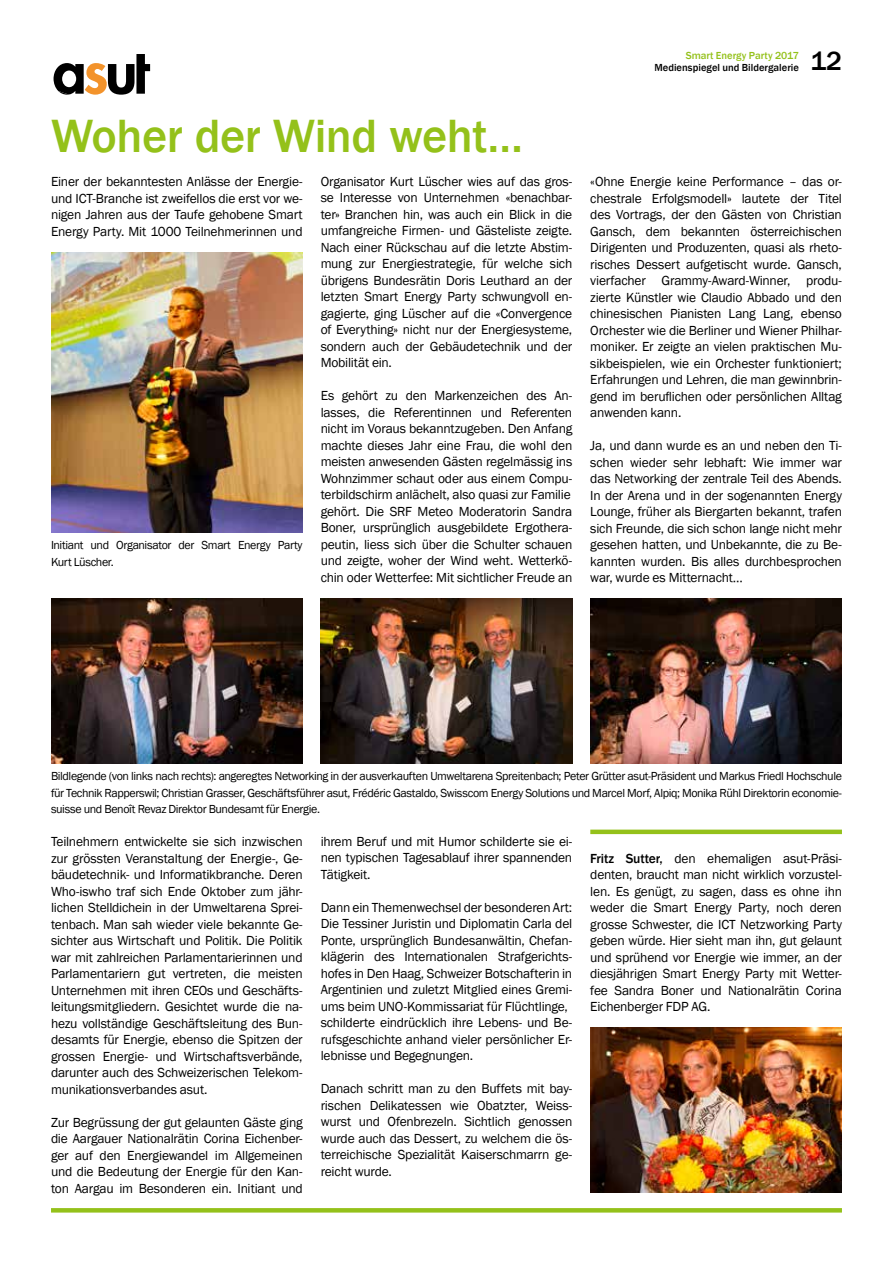
<style>
.page{position:relative;width:893px;height:1263px;background:#fff}
.page>*{position:absolute;margin:0;border:0;box-sizing:border-box;transform-origin:0 0}
.t1{font:500 48px "Franklin Gothic";letter-spacing:-.01em;color:#94c11a}
.t2{font:500 27px "Franklin Gothic";color:#000}
.t3{font:13.5px/16.5px "Franklin Gothic";letter-spacing:-.015em;color:#000;text-align:justify}
.t4{font:12px/16.5px "Franklin Gothic";letter-spacing:-.03em;color:#000;text-align:justify}
.t5{font:500 10.5px "Franklin Gothic";letter-spacing:.005em;color:#000}
.t6{font:500 10.5px "Franklin Gothic";color:#94c11a}
.s1{font-weight:500}
</style>
<div class="page">
<svg style="left:54px;top:54px;width:96px;height:41px"></svg>
<img style="left:51px;top:252px;width:252px;height:280px">
<img style="left:51px;top:599px;width:252px;height:165px">
<img style="left:321px;top:599px;width:251px;height:165px">
<img style="left:590px;top:599px;width:252px;height:165px">
<img style="left:590px;top:1028px;width:252px;height:165px">
<svg style="left:51px;top:1208px;width:791px;height:4px;background:#96c21f"></svg>
<hr style="left:590px;top:830px;width:252px;height:4px;background:#94c11a">
<p class="t6" style="left:686px;top:49px;width:115px">Smart Energy Party 2017</p>
<p class="t5" style="left:654px;top:61px;width:146px">Medienspiegel und Bildergalerie</p>
<h2 class="t2" style="left:810px;top:44px;width:33px">12</h2>
<h1 class="t1" style="left:51px;top:106px;width:474px">Woher der Wind weht…</h1>
<p class="t3" style="left:51px;top:174px;width:253px">Einer der bekanntesten Anlässe der Energie&shy;und ICT-Branche ist zweifellos die erst vor we&shy;nigen Jahren aus der Taufe gehobene Smart Energy Party. Mit 1000 Teilnehmerinnen und</p>
<p class="t3" style="left:321px;top:173px;width:253px">Organisator Kurt Lüscher wies auf das gros&shy;se Interesse von Unternehmen «benachbar&shy;ter» Branchen hin, was auch ein Blick in die umfangreiche Firmen- und Gästeliste zeigte.<br>Nach einer Rückschau auf die letzte Abstim&shy;mung zur Energiestrategie, für welche sich übrigens Bundesrätin Doris Leuthard an der letzten Smart Energy Party schwungvoll en&shy;gagierte, ging Lüscher auf die «Convergence of Everything» nicht nur der Energiesysteme, sondern auch der Gebäudetechnik und der Mobilität ein.</p>
<p class="t3" style="left:321px;top:388px;width:253px;text-align:left">Es gehört zu den Markenzeichen des An&shy;lasses, die Referentinnen und Referenten nicht im Voraus bekanntzugeben. Den Anfang machte dieses Jahr eine Frau, die wohl den meisten anwesenden Gästen regelmässig ins Wohnzimmer schaut oder aus einem Compu&shy;terbildschirm anlächelt, also quasi zur Familie gehört. Die SRF Meteo Moderatorin Sandra Boner, ursprünglich ausgebildete Ergothera&shy;peutin, liess sich über die Schulter schauen und zeigte, woher der Wind weht. Wetterkö&shy;chin oder Wetterfee: Mit sichtlicher Freude an</p>
<p class="t4" style="left:51px;top:537px;width:253px">Initiant und Organisator der Smart Energy Party<br>Kurt Lüscher.</p>
<p class="t3" style="left:590px;top:174px;width:253px">«Ohne Energie keine Performance – das or&shy;chestrale Erfolgsmodell» lautete der Titel des Vortrags, der den Gästen von Christian Gansch, dem bekannten österreichischen Dirigenten und Produzenten, quasi als rheto&shy;risches Dessert aufgetischt wurde. Gansch, vierfacher Grammy-Award-Winner, produ&shy;zierte Künstler wie Claudio Abbado und den chinesischen Pianisten Lang Lang, ebenso Orchester wie die Berliner und Wiener Philhar&shy;moniker. Er zeigte an vielen praktischen Mu&shy;sikbeispielen, wie ein Orchester funktioniert; Erfahrungen und Lehren, die man gewinnbrin&shy;gend im beruflichen oder persönlichen Alltag anwenden kann.</p>
<p class="t3" style="left:590px;top:437px;width:253px">Ja, und dann wurde es an und neben den Ti&shy;schen wieder sehr lebhaft: Wie immer war das Networking der zentrale Teil des Abends.<br>In der Arena und in der sogenannten Energy Lounge, früher als Biergarten bekannt, trafen sich Freunde, die sich schon lange nicht mehr gesehen hatten, und Unbekannte, die zu Be&shy;kannten wurden. Bis alles durchbesprochen war, wurde es Mitternacht…</p>
<p class="t4" style="left:51px;top:768px;width:792px">Bildlegende (von links nach rechts): angeregtes Networking in der ausverkauften Umweltarena Spreitenbach; Peter Grütter asut-Präsident und Markus Friedl Hochschule für Technik Rapperswil; Christian Grasser, Geschäftsführer asut, Frédéric Gastaldo, Swisscom Energy Solutions und Marcel Morf, Alpiq; Monika Rühl Direktorin economie&shy;suisse und Benoît Revaz Direktor Bundesamt für Energie.</p>
<p class="t3" style="left:590px;top:850px;width:253px"><span class="s1">Fritz Sutter,</span> den ehemaligen asut-Präsi&shy;denten, braucht man nicht wirklich vorzustel&shy;len. Es genügt, zu sagen, dass es ohne ihn weder die Smart Energy Party, noch deren grosse Schwester, die ICT Netzworking Party geben würde. Hier sieht man ihn, gut gelaunt und sprühend vor Energie wie immer, an der diesjährigen Smart Energy Party mit Wetter&shy;fee Sandra Boner und Nationalrätin Corina Eichenberger FDP AG.</p>
<p class="t3" style="left:321px;top:833px;width:253px">ihrem Beruf und mit Humor schilderte sie ei&shy;nen typischen Tagesablauf ihrer spannenden Tätigkeit.</p>
<p class="t3" style="left:321px;top:899px;width:253px;text-align:left">Dann ein Themenwechsel der besonderen Art:<br>Die Tessiner Juristin und Diplomatin Carla del Ponte, ursprünglich Bundesanwältin, Chefan&shy;klägerin des Internationalen Strafgerichts&shy;hofes in Den Haag, Schweizer Botschafterin in Argentinien und zuletzt Mitglied eines Gremi&shy;ums beim UNO-Kommissariat für Flüchtlinge, schilderte eindrücklich ihre Lebens- und Be&shy;rufsgeschichte anhand vieler persönlicher Er&shy;lebnisse und Begegnungen.</p>
<p class="t3" style="left:321px;top:1081px;width:253px">Danach schritt man zu den Buffets mit bay&shy;rischen Delikatessen wie Obatzter, Weiss&shy;wurst und Ofenbrezeln. Sichtlich genossen wurde auch das Dessert, zu welchem die ös&shy;terreichische Spezialität Kaiserschmarrn ge&shy;reicht wurde.</p>
<p class="t3" style="left:51px;top:834px;width:253px">Teilnehmern entwickelte sie sich inzwischen zur grössten Veranstaltung der Energie-, Ge&shy;bäudetechnik- und Informatikbranche. Deren Who-iswho traf sich Ende Oktober zum jähr&shy;lichen Stelldichein in der Umweltarena Sprei&shy;tenbach. Man sah wieder viele bekannte Ge&shy;sichter aus Wirtschaft und Politik. Die Politik war mit zahlreichen Parlamentarierinnen und Parlamentariern gut vertreten, die meisten Unternehmen mit ihren CEOs und Geschäfts&shy;leitungsmitgliedern. Gesichtet wurde die na&shy;hezu vollständige Geschäftsleitung des Bun&shy;desamts für Energie, ebenso die Spitzen der grossen Energie- und Wirtschaftsverbände, darunter auch des Schweizerischen Telekom&shy;munikationsverbandes asut.</p>
<p class="t3" style="left:51px;top:1114px;width:253px">Zur Begrüssung der gut gelaunten Gäste ging die Aargauer Nationalrätin Corina Eichenber&shy;ger auf den Energiewandel im Allgemeinen und die Bedeutung der Energie für den Kan&shy;ton Aargau im Besonderen ein. Initiant und</p>
</div>
